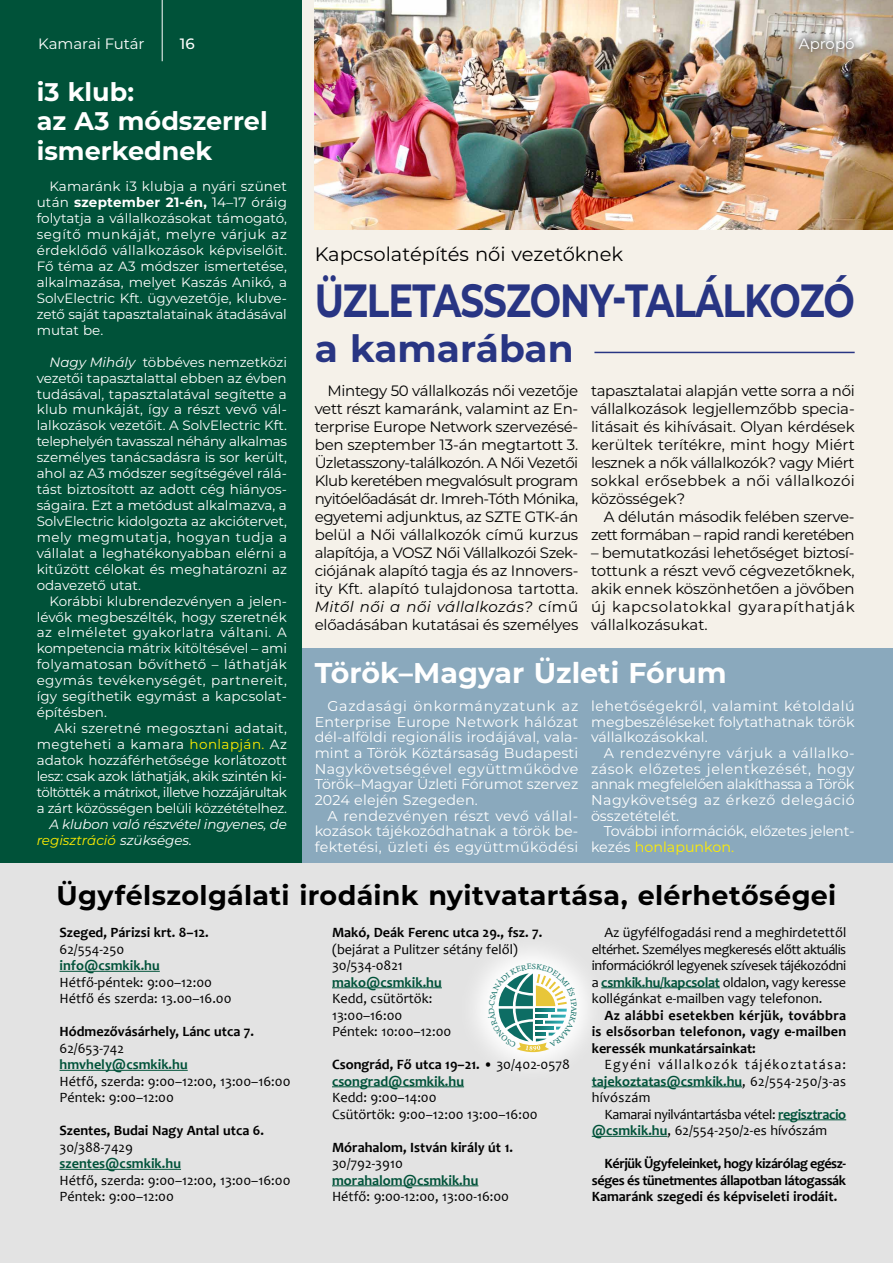
<style>
.page{position:relative;width:893px;height:1263px;background:#fff}
.page>*{position:absolute;margin:0;border:0;box-sizing:border-box;transform-origin:0 0}
.t1{font:700 46.5px "Montserrat";letter-spacing:-.025em;color:#283583;scale:.8 1}
.t2{font:700 37.5px "Montserrat";color:#283583}
.t3{font:700 28.5px "Montserrat";color:#fff}
.t4{font:700 27px "Montserrat";letter-spacing:.015em;color:#000}
.t5{font:700 25.5px/29.1px "Montserrat";color:#fff}
.t6{font:19.5px "Montserrat";color:#000}
.t7{font:15px/18px "Montserrat";letter-spacing:-.015em;color:#000;text-align:justify}
.t8{font:15px/18px "Montserrat";letter-spacing:-.04em;color:#000;text-align:right}
.t9{font:15px "Montserrat";letter-spacing:-.005em;color:#fff}
.t10{font:500 15px "Montserrat";color:#fff}
.t11{font:14.25px/16.5px "Candara";color:#000}
.t12{font:14.25px/15.8px "Montserrat";color:#fff;text-align:justify}
.t13{font:700 14.25px/16.5px "Candara";color:#000;text-align:justify}
.t14{font:700 14.25px "Candara";color:#005239}
.t15{font:14.25px/16.5px "Candara";letter-spacing:-.025em;color:#000}
.t16{font:13.5px/15.9px "Montserrat";letter-spacing:-.005em;color:#fff;text-align:justify}
.t17{font:italic 13.5px/15.9px "Montserrat";letter-spacing:-.015em;color:#fff}
.s1{font-weight:700}
.s2{font-style:italic}
.s3{color:#ffed00}
.s4{font-weight:400}
.s5{color:#005239}
.s6{font-weight:700;color:#005239}
</style>
<div class="page">
<div style="left:302px;top:0;width:591px;height:1263px;background:#f5f1e9"></div>
<div style="left:296px;top:648px;width:597px;height:220px;background:#8aa9bd"></div>
<img style="left:315px;top:0;width:578px;height:230px">
<div style="left:0;top:0;width:301px;height:1263px;background:#005239"></div>
<hr style="left:162px;top:0;width:1px;height:61px;background:#fff">
<svg style="left:792px;top:30px;width:69px;height:29px;background:#b6aea3"></svg>
<div style="left:0;top:863px;width:893px;height:400px;background:#e3e3e3"></div>
<svg style="left:475px;top:951px;width:133px;height:114px"></svg>
<hr style="left:60px;top:971px;width:100px;height:1px;background:#005239">
<hr style="left:60px;top:1070px;width:128px;height:1px;background:#005239">
<hr style="left:60px;top:1169px;width:121px;height:1px;background:#005239">
<hr style="left:332px;top:987px;width:110px;height:1px;background:#005239">
<hr style="left:332px;top:1086px;width:132px;height:1px;background:#005239">
<hr style="left:332px;top:1185px;width:146px;height:1px;background:#005239">
<hr style="left:601px;top:987px;width:119px;height:1px;background:#005239">
<hr style="left:592px;top:1086px;width:150px;height:1px;background:#005239">
<hr style="left:778px;top:1119px;width:68px;height:1px;background:#005239">
<hr style="left:592px;top:1136px;width:75px;height:1px;background:#005239">
<hr style="left:594px;top:352px;width:261px;height:1px;background:#283583">
<svg style="left:488px;top:964px;width:89px;height:89px;background:#c1d6ca"></svg>
<p class="t9" style="left:38px;top:33px;width:108px">Kamarai Futár</p>
<p class="t10" style="left:180px;top:33px;width:16px">16</p>
<p class="t9" style="left:799px;top:33px;width:57px">Apropó</p>
<h3 class="t5" style="left:37px;top:76px;width:233px">i3 klub:<br>az A3 módszerrel ismerkednek</h3>
<p class="t16" style="left:37px;top:178px;width:252px;text-indent:13px">Kamaránk i3 klubja a nyári szünet után <span class="s1">szeptember 21-én,</span> 14–17 óráig folytatja a vállalkozásokat támogató, segítő munkáját, melyre várjuk az érdeklődő vállalkozások képviselőit.<br>Fő téma az A3 módszer ismertetése, alkalmazása, melyet Kaszás Anikó, a SolvElectric Kft. ügyvezetője, klubve&shy;zető saját tapasztalatainak átadásával mutat be.</p>
<p class="t16" style="left:37px;top:353px;width:252px;text-indent:13px"><span class="s2">Nagy Mihály</span> többéves nemzetközi vezetői tapasztalattal ebben az évben tudásával, tapasztalatával segítette a klub munkáját, így a részt vevő vál&shy;lalkozások vezetőit. A SolvElectric Kft. telephelyén tavasszal néhány alkalmas személyes tanácsadásra is sor került, ahol az A3 módszer segítségével rálá&shy;tást biztosított az adott cég hiányos&shy;ságaira. Ezt a metódust alkalmazva, a SolvElectric kidolgozta az akciótervet, mely megmutatja, hogyan tudja a vállalat a leghatékonyabban elérni a kitűzött célokat és meghatározni az odavezető utat.</p>
<p class="t16" style="left:37px;top:592px;width:252px;text-indent:13px">Korábbi klubrendezvényen a jelen&shy;lévők megbeszélték, hogy szeretnék az elméletet gyakorlatra váltani. A kompetencia mátrix kitöltésével – ami folyamatosan bővíthető – láthatják egymás tevékenységét, partnereit, így segíthetik egymást a kapcsolat&shy;építésben.</p>
<p class="t16" style="left:37px;top:720px;width:252px;text-indent:18px">Aki szeretné megosztani adatait, megteheti a kamara <span class="s3">honlapján.</span> Az adatok hozzáférhetősége korlátozott lesz: csak azok láthatják, akik szintén ki&shy;töltötték a mátrixot, illetve hozzájárultak a zárt közösségen belüli közzétételhez.</p>
<p class="t17" style="left:37px;top:815px;width:252px;text-indent:13px">A klubon való részvétel ingyenes, de <span class="s3">regisztráció</span> szükséges.</p>
<h3 class="t6" style="left:315px;top:241px;width:310px">Kapcsolatépítés női vezetőknek</h3>
<h1 class="t1" style="left:315px;top:267px;width:677px">ÜZLETASSZONY-TALÁLKOZÓ</h1>
<h2 class="t2" style="left:315px;top:322px;width:260px">a kamarában</h2>
<p class="t7" style="left:315px;top:381px;width:265px;text-indent:13px">Mintegy 50 vállalkozás női vezetője vett részt kamaránk, valamint az En&shy;terprise Europe Network szervezésé&shy;ben szeptember 13-án megtartott 3.<br>Üzletasszony-találkozón. A Női Vezetői Klub keretében megvalósult program nyitóelőadását dr. Imreh-Tóth Mónika, egyetemi adjunktus, az SZTE GTK-án belül a Női vállalkozók című kurzus alapítója, a VOSZ Női Vállalkozói Szek&shy;ciójának alapító tagja és az Innovers&shy;ity Kft. alapító tulajdonosa tartotta.<br><span class="s2">Mitől női a női vállalkozás?</span> című előadásában kutatásai és személyes</p>
<p class="t7" style="left:591px;top:381px;width:265px">tapasztalatai alapján vette sorra a női vállalkozások legjellemzőbb specia&shy;litásait és kihívásait. Olyan kérdések kerültek terítékre, mint hogy Miért lesznek a nők vállalkozók? vagy Miért sokkal erősebbek a női vállalkozói közösségek?</p>
<p class="t8" style="left:591px;top:507px;width:265px">A délután második felében szerve&shy;zett formában – rapid randi keretében</p>
<p class="t7" style="left:591px;top:543px;width:265px">– bemutatkozási lehetőséget biztosí&shy;tottunk a részt vevő cégvezetőknek, akik ennek köszönhetően a jövőben új kapcsolatokkal gyarapíthatják vállalkozásukat.</p>
<h3 class="t3" style="left:315px;top:653px;width:414px">Török–Magyar Üzleti Fórum</h3>
<p class="t12" style="left:315px;top:697px;width:265px;text-indent:13px">Gazdasági önkormányzatunk az Enterprise Europe Network hálózat dél-alföldi regionális irodájával, vala&shy;mint a Török Köztársaság Budapesti Nagykövetségével együttműködve Török–Magyar Üzleti Fórumot szervez 2024 elején Szegeden.</p>
<p class="t12" style="left:315px;top:807px;width:265px;text-indent:13px">A rendezvényen részt vevő vállal&shy;kozások tájékozódhatnak a török be&shy;fektetési, üzleti és együttműködési</p>
<p class="t12" style="left:591px;top:698px;width:265px">lehetőségekről, valamint kétoldalú megbeszéléseket folytathatnak török vállalkozásokkal.</p>
<p class="t12" style="left:591px;top:745px;width:265px;text-indent:13px">A rendezvényre várjuk a vállalko&shy;zások előzetes jelentkezését, hogy annak megfelelően alakíthassa a Török Nagykövetség az érkező delegáció összetételét.</p>
<p class="t12" style="left:591px;top:823px;width:265px;text-indent:13px">További információk, előzetes jelent&shy;kezés <span class="s3">honlapunkon.</span></p>
<h3 class="t4" style="left:56px;top:876px;width:781px">Ügyfélszolgálati irodáink nyitvatartása, elérhetőségei</h3>
<p class="t13" style="left:60px;top:924px;width:151px">Szeged, Párizsi krt. 8–12.</p>
<p class="t11" style="left:60px;top:941px;width:66px">62/554-250</p>
<p class="t14" style="left:60px;top:957px;width:102px">info@csmkik.hu</p>
<p class="t11" style="left:60px;top:974px;width:174px">Hétfő-péntek: 9:00–12:00<br>Hétfő és szerda: 13.00–16.00</p>
<p class="t13" style="left:60px;top:1023px;width:196px">Hódmezővásárhely, Lánc utca 7.</p>
<p class="t11" style="left:60px;top:1040px;width:66px">62/653-742</p>
<p class="t14" style="left:60px;top:1056px;width:130px">hmvhely@csmkik.hu</p>
<p class="t11" style="left:60px;top:1073px;width:232px">Hétfő, szerda: 9:00–12:00, 13:00–16:00<br>Péntek: 9:00–12:00</p>
<p class="t13" style="left:60px;top:1122px;width:206px">Szentes, Budai Nagy Antal utca 6.</p>
<p class="t11" style="left:60px;top:1139px;width:75px">30/388-7429</p>
<p class="t14" style="left:60px;top:1155px;width:123px">szentes@csmkik.hu</p>
<p class="t11" style="left:60px;top:1172px;width:232px">Hétfő, szerda: 9:00–12:00, 13:00–16:00<br>Péntek: 9:00–12:00</p>
<p class="t13" style="left:332px;top:924px;width:212px">Makó, Deák Ferenc utca 29., fsz. 7.</p>
<p class="t11" style="left:332px;top:941px;width:187px">(bejárat a Pulitzer sétány felől)<br>30/534-0821</p>
<p class="t14" style="left:332px;top:973px;width:111px">mako@csmkik.hu</p>
<p class="t11" style="left:332px;top:990px;width:121px">Kedd, csütörtök:<br>13:00–16:00<br>Péntek: 10:00–12:00</p>
<p class="t13" style="left:332px;top:1056px;width:239px">Csongrád, Fő utca 19–21. <span class="s4">• 30/402-0578 </span><span class="s5">csongrad@csmkik.hu</span></p>
<p class="t11" style="left:332px;top:1089px;width:207px">Kedd: 9:00–14:00<br>Csütörtök: 9:00–12:00 13:00–16:00</p>
<p class="t13" style="left:332px;top:1139px;width:183px">Mórahalom, István király út 1.</p>
<p class="t11" style="left:332px;top:1155px;width:72px">30/792-3910</p>
<p class="t14" style="left:332px;top:1171px;width:148px">morahalom@csmkik.hu</p>
<p class="t11" style="left:332px;top:1188px;width:179px">Hétfő: 9:00-12:00, 13:00-16:00</p>
<p class="t11" style="left:592px;top:924px;width:256px;text-align:justify;text-indent:13px">Az ügyfélfogadási rend a meghirdetettől eltérhet. Személyes megkeresés előtt aktuális információkról legyenek szívesek tájékozódni a <span class="s6">csmkik.hu/kapcsolat</span> oldalon, vagy keresse kollégánkat e-mailben vagy telefonon.</p>
<p class="t13" style="left:592px;top:1007px;width:256px;text-indent:13px">Az alábbi esetekben kérjük, továbbra is elsősorban telefonon, vagy e-mailben keressék munkatársainkat:</p>
<p class="t11" style="left:592px;top:1056px;width:256px;text-align:justify;text-indent:13px">Egyéni vállalkozók tájékoztatása: <span class="s6">tajekoztatas@csmkik.hu</span>, 62/554-250/3-as hívószám</p>
<p class="t15" style="left:592px;top:1106px;width:256px;text-indent:13px">Kamarai nyilvántartásba vétel: <span class="s6">regisztracio @csmkik.hu</span>, 62/554-250/2-es hívószám</p>
<p class="t13" style="left:592px;top:1155px;width:256px;text-indent:13px">Kérjük Ügyfeleinket, hogy kizárólag egész&shy;séges és tünetmentes állapotban látogassák Kamaránk szegedi és képviseleti irodáit.</p>
</div>
